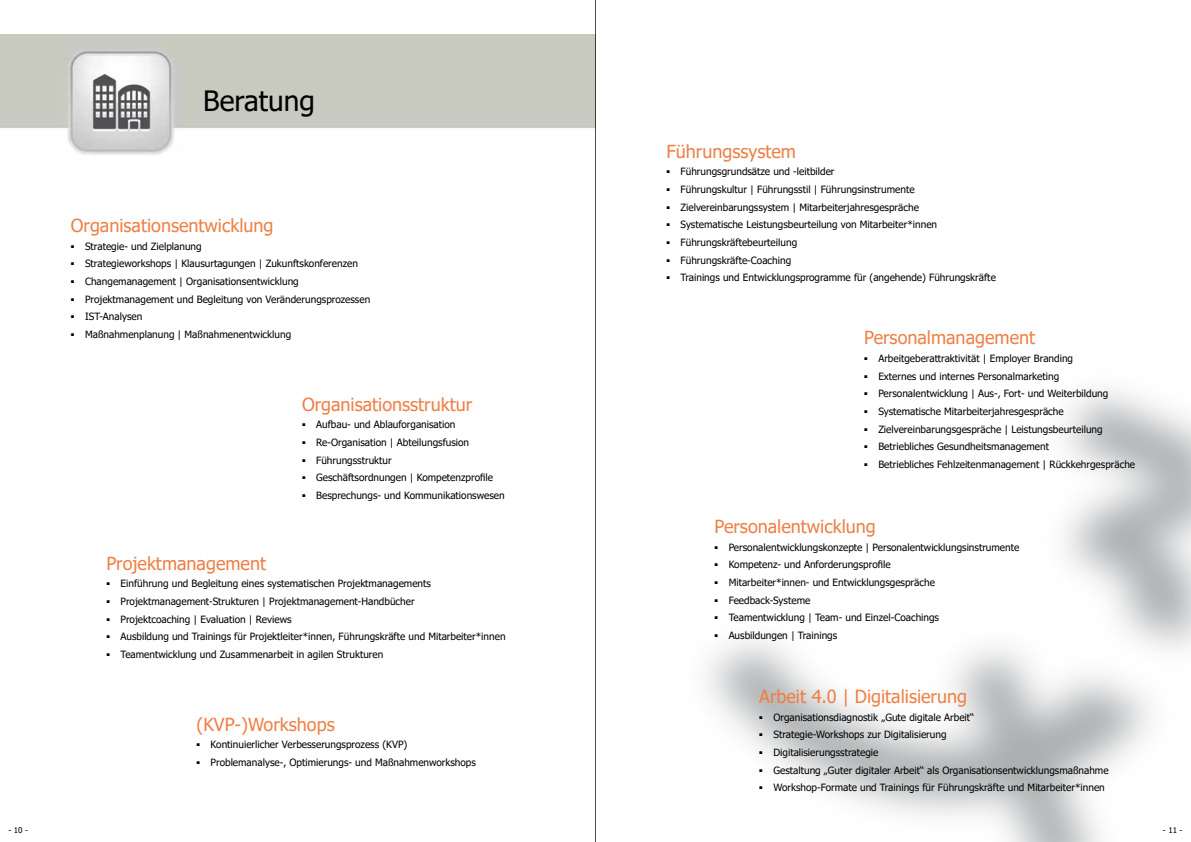
<style>
.page{position:relative;width:1191px;height:842px;background:#fff}
.page>*{position:absolute;margin:0;border:0;box-sizing:border-box;transform-origin:0 0}
.t1{font:28px "Tahoma";color:#000}
.t2{font:18px "Tahoma";color:#ee8045}
.t3{font:10px "Tahoma";color:#000}
.t4{font:8px "Tahoma";color:#000}
</style>
<div class="page">
<img style="left:0;top:34px;width:595px;height:121px">
<hr style="left:595px;top:0;width:1px;height:842px;background:#000">
<h1 class="t1" style="left:203px;top:82px;width:113px">Beratung</h1>
<h2 class="t2" style="left:71px;top:213px;width:204px">Organisationsentwicklung</h2>
<p class="t3" style="left:71px;top:239px;width:132px"><sup>■</sup> Strategie- und Zielplanung</p>
<p class="t3" style="left:71px;top:257px;width:288px"><sup>■</sup> Strategieworkshops | Klausurtagungen | Zukunftskonferenzen</p>
<p class="t3" style="left:71px;top:275px;width:229px"><sup>■</sup> Changemanagement | Organisationsentwicklung</p>
<p class="t3" style="left:71px;top:292px;width:301px"><sup>■</sup> Projektmanagement und Begleitung von Veränderungsprozessen</p>
<p class="t3" style="left:71px;top:310px;width:73px"><sup>■</sup> IST-Analysen</p>
<p class="t3" style="left:71px;top:328px;width:222px"><sup>■</sup> Maßnahmenplanung | Maßnahmenentwicklung</p>
<h2 class="t2" style="left:302px;top:392px;width:172px">Organisationsstruktur</h2>
<p class="t3" style="left:302px;top:418px;width:155px"><sup>■</sup> Aufbau- und Ablauforganisation</p>
<p class="t3" style="left:302px;top:436px;width:169px"><sup>■</sup> Re-Organisation | Abteilungsfusion</p>
<p class="t3" style="left:302px;top:453px;width:91px"><sup>■</sup> Führungsstruktur</p>
<p class="t3" style="left:302px;top:471px;width:192px"><sup>■</sup> Geschäftsordnungen | Kompetenzprofile</p>
<p class="t3" style="left:302px;top:489px;width:204px"><sup>■</sup> Besprechungs- und Kommunikationswesen</p>
<h2 class="t2" style="left:106px;top:551px;width:161px">Projektmanagement</h2>
<p class="t3" style="left:106px;top:577px;width:326px"><sup>■</sup> Einführung und Begleitung eines systematischen Projektmanagements</p>
<p class="t3" style="left:106px;top:595px;width:310px"><sup>■</sup> Projektmanagement-Strukturen | Projektmanagement-Handbücher</p>
<p class="t3" style="left:106px;top:612px;width:187px"><sup>■</sup> Projektcoaching | Evaluation | Reviews</p>
<p class="t3" style="left:106px;top:630px;width:401px"><sup>■</sup> Ausbildung und Trainings für Projektleiter*innen, Führungskräfte und Mitarbeiter*innen</p>
<p class="t3" style="left:106px;top:648px;width:278px"><sup>■</sup> Teamentwicklung und Zusammenarbeit in agilen Strukturen</p>
<h2 class="t2" style="left:196px;top:712px;width:140px">(KVP-)Workshops</h2>
<p class="t3" style="left:196px;top:738px;width:212px"><sup>■</sup> Kontinuierlicher Verbesserungsprozess (KVP)</p>
<p class="t3" style="left:196px;top:756px;width:281px"><sup>■</sup> Problemanalyse-, Optimierungs- und Maßnahmenworkshops</p>
<h2 class="t2" style="left:666px;top:139px;width:131px">Führungssystem</h2>
<p class="t3" style="left:666px;top:165px;width:170px"><sup>■</sup> Führungsgrundsätze und -leitbilder</p>
<p class="t3" style="left:666px;top:183px;width:250px"><sup>■</sup> Führungskultur | Führungsstil | Führungsinstrumente</p>
<p class="t3" style="left:666px;top:200px;width:254px"><sup>■</sup> Zielvereinbarungssystem | Mitarbeiterjahresgespräche</p>
<p class="t3" style="left:666px;top:218px;width:272px"><sup>■</sup> Systematische Leistungsbeurteilung von Mitarbeiter*innen</p>
<p class="t3" style="left:666px;top:236px;width:132px"><sup>■</sup> Führungskräftebeurteilung</p>
<p class="t3" style="left:666px;top:253px;width:126px"><sup>■</sup> Führungskräfte-Coaching</p>
<p class="t3" style="left:666px;top:271px;width:331px"><sup>■</sup> Trainings und Entwicklungsprogramme für (angehende) Führungskräfte</p>
<h2 class="t2" style="left:864px;top:326px;width:172px">Personalmanagement</h2>
<p class="t3" style="left:864px;top:351px;width:210px"><sup>■</sup> Arbeitgeberattraktivität | Employer Branding</p>
<p class="t3" style="left:864px;top:369px;width:196px"><sup>■</sup> Externes und internes Personalmarketing</p>
<p class="t3" style="left:864px;top:387px;width:246px"><sup>■</sup> Personalentwicklung | Aus-, Fort- und Weiterbildung</p>
<p class="t3" style="left:864px;top:404px;width:201px"><sup>■</sup> Systematische Mitarbeiterjahresgespräche</p>
<p class="t3" style="left:864px;top:422px;width:240px"><sup>■</sup> Zielvereinbarungsgespräche | Leistungsbeurteilung</p>
<p class="t3" style="left:864px;top:440px;width:186px"><sup>■</sup> Betriebliches Gesundheitsmanagement</p>
<p class="t3" style="left:864px;top:457px;width:272px"><sup>■</sup> Betriebliches Fehlzeitenmanagement | Rückkehrgespräche</p>
<h2 class="t2" style="left:714px;top:514px;width:163px">Personalentwicklung</h2>
<p class="t3" style="left:714px;top:540px;width:306px"><sup>■</sup> Personalentwicklungskonzepte | Personalentwicklungsinstrumente</p>
<p class="t3" style="left:714px;top:558px;width:178px"><sup>■</sup> Kompetenz- und Anforderungsprofile</p>
<p class="t3" style="left:714px;top:576px;width:222px"><sup>■</sup> Mitarbeiter*innen- und Entwicklungsgespräche</p>
<p class="t3" style="left:714px;top:593px;width:97px"><sup>■</sup> Feedback-Systeme</p>
<p class="t3" style="left:714px;top:611px;width:226px"><sup>■</sup> Teamentwicklung | Team- und Einzel-Coachings</p>
<p class="t3" style="left:714px;top:629px;width:124px"><sup>■</sup> Ausbildungen | Trainings</p>
<h2 class="t2" style="left:759px;top:684px;width:209px">Arbeit 4.0 | Digitalisierung</h2>
<p class="t3" style="left:759px;top:710px;width:216px"><sup>■</sup> Organisationsdiagnostik „Gute digitale Arbeit“</p>
<p class="t3" style="left:759px;top:728px;width:189px"><sup>■</sup> Strategie-Workshops zur Digitalisierung</p>
<p class="t3" style="left:759px;top:745px;width:121px"><sup>■</sup> Digitalisierungsstrategie</p>
<p class="t3" style="left:759px;top:763px;width:351px"><sup>■</sup> Gestaltung „Guter digitaler Arbeit“ als Organisationsentwicklungsmaßnahme</p>
<p class="t3" style="left:759px;top:781px;width:347px"><sup>■</sup> Workshop-Formate und Trainings für Führungskräfte und Mitarbeiter*innen</p>
<p class="t4" style="left:9px;top:825px;width:21px">- 10 -</p>
<p class="t4" style="left:1163px;top:825px;width:21px">- 11 -</p>
</div>
